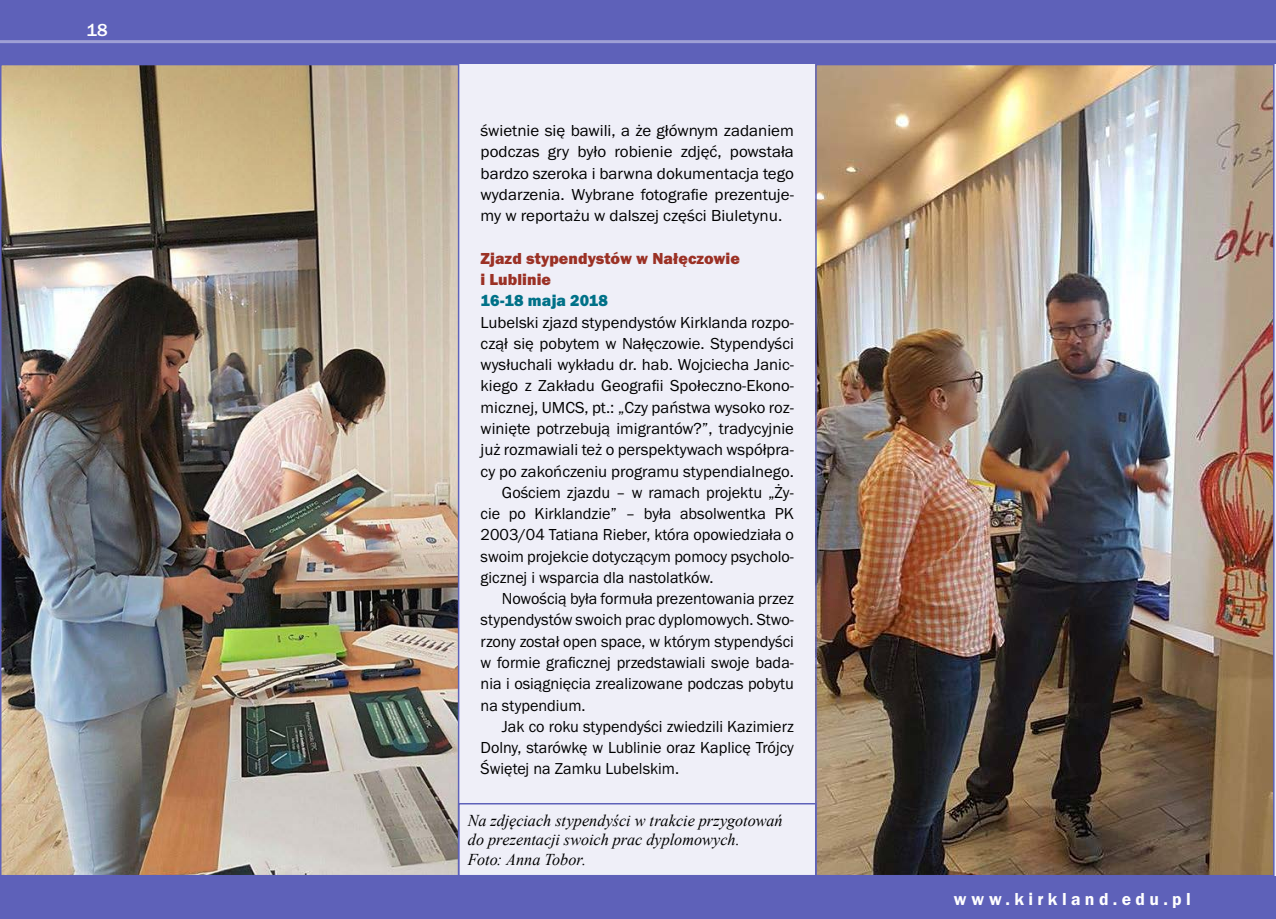
<style>
.page{position:relative;width:1276px;height:919px;background:#fff}
.page>*{position:absolute;margin:0;border:0;box-sizing:border-box;transform-origin:0 0}
.t1{font:18px "Franklin Got URWTCE Dem";letter-spacing:.25em;color:#fff}
.t2{font:500 18px "Franklin Got URWTCE";color:#fff}
.t3{font:16.5px/21.3px "Franklin Got URWTCE Boo";color:#000;text-align:justify}
.t4{font:italic 16.5px/19.8px "Times New Roman";color:#000}
.t5{font:16.5px/21.3px "Franklin Got URWTCE Hea";letter-spacing:.005em;color:#9b3125}
.t6{font:16.5px "Franklin Got URWTCE Hea";letter-spacing:.005em;color:#007188}
</style>
<div class="page">
<div style="left:0;top:0;width:1276px;height:918px;background:#efeff8"></div>
<div style="left:0;top:0;width:1276px;height:64px;background:#5e61b9"></div>
<div style="left:0;top:876px;width:1276px;height:42px;background:#5e61b9"></div>
<hr style="left:0;top:40px;width:1276px;height:3px;background:#9fa0d5">
<img style="left:3px;top:67px;width:453px;height:806px">
<div style="left:0;top:64px;width:459px;height:812px;border:2px solid #5e61b9"></div>
<img style="left:818px;top:67px;width:453px;height:806px">
<div style="left:815px;top:64px;width:459px;height:812px;border:2px solid #5e61b9"></div>
<div style="left:458px;top:803px;width:358px;height:73px;border:2px solid #5e61b9"></div>
<p class="t2" style="left:87px;top:20px;width:23px">18</p>
<p class="t3" style="left:480px;top:120px;width:315px">świetnie się bawili, a że głównym zadaniem podczas gry było robienie zdjęć, powstała bardzo szeroka i barwna dokumentacja tego wydarzenia. Wybrane fotografie prezentuje&shy;my w reportażu w dalszej części Biuletynu.</p>
<p class="t5" style="left:480px;top:248px;width:261px">Zjazd stypendystów w Nałęczowie i Lublinie</p>
<p class="t6" style="left:480px;top:291px;width:129px">16-18 maja 2018</p>
<p class="t3" style="left:480px;top:311px;width:315px">Lubelski zjazd stypendystów Kirklanda rozpo-</p>
<p class="t3" style="left:480px;top:333px;width:315px">czął się pobytem w Nałęczowie. Stypendyści</p>
<p class="t3" style="left:480px;top:354px;width:315px">wysłuchali wykładu dr. hab. Wojciecha Janic-</p>
<p class="t3" style="left:480px;top:375px;width:315px">kiego z Zakładu Geografii Społeczno-Ekono-</p>
<p class="t3" style="left:480px;top:397px;width:315px">micznej, UMCS, pt.: „Czy państwa wysoko roz-</p>
<p class="t3" style="left:480px;top:418px;width:315px">winięte potrzebują imigrantów?”, tradycyjnie</p>
<p class="t3" style="left:480px;top:439px;width:315px">już rozmawiali też o perspektywach współpra-</p>
<p class="t3" style="left:480px;top:460px;width:315px">cy po zakończeniu programu stypendialnego.</p>
<p class="t3" style="left:502px;top:482px;width:293px">Gościem zjazdu – w ramach projektu „Ży-</p>
<p class="t3" style="left:480px;top:503px;width:315px">cie po Kirklandzie” – była absolwentka PK</p>
<p class="t3" style="left:480px;top:524px;width:315px">2003/04 Tatiana Rieber, która opowiedziała o</p>
<p class="t3" style="left:480px;top:545px;width:315px">swoim projekcie dotyczącym pomocy psycholo-</p>
<p class="t3" style="left:480px;top:567px;width:234px">gicznej i wsparcia dla nastolatków.</p>
<p class="t3" style="left:502px;top:588px;width:293px">Nowością była formuła prezentowania przez</p>
<p class="t3" style="left:480px;top:609px;width:315px">stypendystów swoich prac dyplomowych. Stwo-</p>
<p class="t3" style="left:480px;top:630px;width:315px">rzony został open space, w którym stypendyści</p>
<p class="t3" style="left:480px;top:652px;width:315px">w formie graficznej przedstawiali swoje bada-</p>
<p class="t3" style="left:480px;top:673px;width:315px">nia i osiągnięcia zrealizowane podczas pobytu</p>
<p class="t3" style="left:480px;top:694px;width:106px">na stypendium.</p>
<p class="t3" style="left:502px;top:715px;width:293px">Jak co roku stypendyści zwiedzili Kazimierz</p>
<p class="t3" style="left:480px;top:737px;width:315px">Dolny, starówkę w Lublinie oraz Kaplicę Trójcy</p>
<p class="t3" style="left:480px;top:758px;width:200px">Świętej na Zamku Lubelskim.</p>
<p class="t4" style="left:468px;top:809px;width:316px">Na zdjęciach stypendyści w trakcie przygotowań do prezentacji swoich prac dyplomowych.<br>Foto: Anna Tobor.</p>
<p class="t1" style="left:954px;top:888px;width:238px">www.kirkland.edu.pl</p>
</div>
